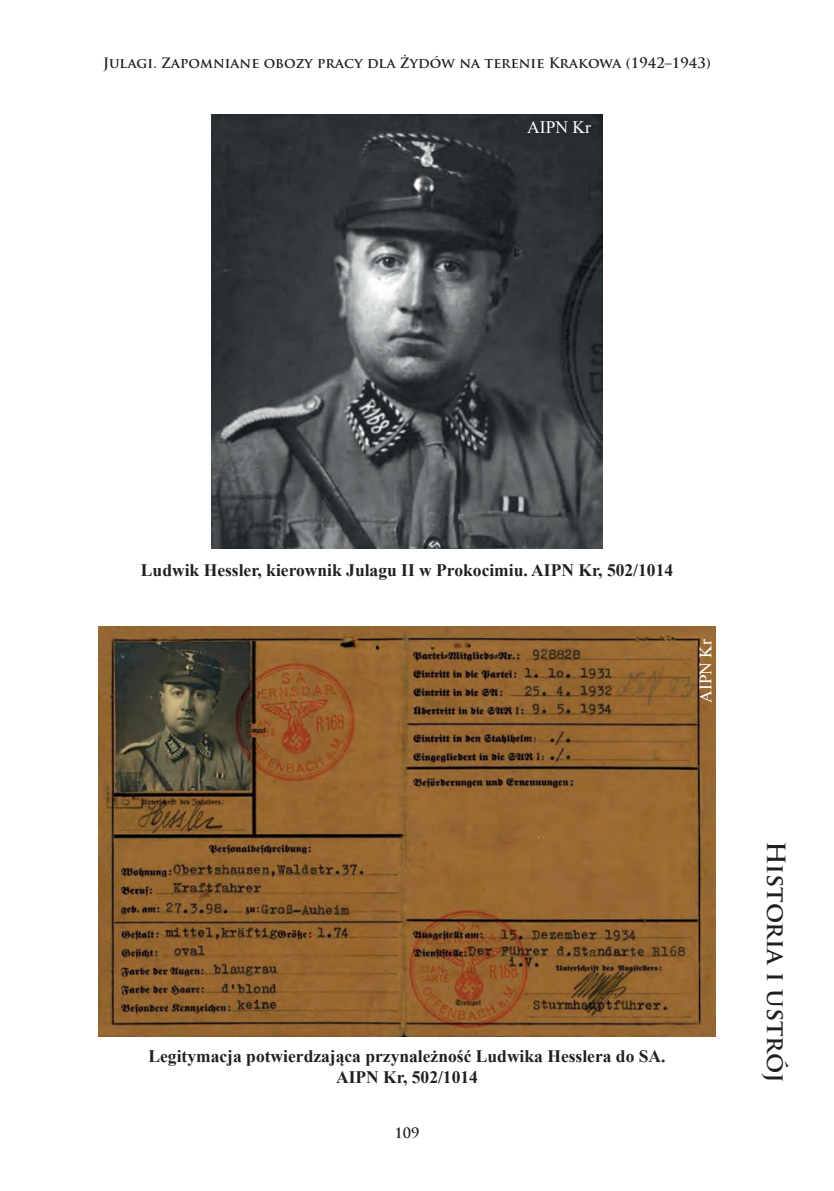
<style>
.page{position:relative;width:834px;height:1191px;background:#fff}
.page>*{position:absolute;margin:0;border:0;box-sizing:border-box;transform-origin:0 0}
.t1{font:700 24.5px "Trajan Pro";color:#231f20}
.t2{font:700 17.5px/21px "Times New Roman";color:#231f20;text-align:center}
.t3{font:17.5px "Times New Roman";color:#fff}
.t4{font:700 14px "Trajan Pro";letter-spacing:.005em;color:#231f20}
</style>
<div class="page">
<img style="left:211px;top:114px;width:391px;height:434px">
<img style="left:99px;top:626px;width:616px;height:410px">
<p class="t4" style="left:103px;top:57px;width:609px">Julagi. Zapomniane obozy pracy dla Żydów na terenie Krakowa (1942–1943)</p>
<p class="t3" style="left:527px;top:118px;width:65px">AIPN Kr</p>
<p class="t2" style="left:141px;top:560px;width:533px">Ludwik Hessler, kierownik Julagu II w Prokocimiu. AIPN Kr, 502/1014</p>
<p class="t3" style="left:695px;top:703px;width:65px;rotate:-90deg">AIPN Kr</p>
<p class="t2" style="left:148px;top:1046px;width:518px">Legitymacja potwierdzająca przynależność Ludwika Hesslera do SA.<br>AIPN Kr, 502/1014</p>
<p class="t4" style="left:394px;top:1127px;width:27px">109</p>
<h1 class="t1" style="left:785px;top:841px;width:242px;rotate:90deg">Historia i ustrój</h1>
</div>
